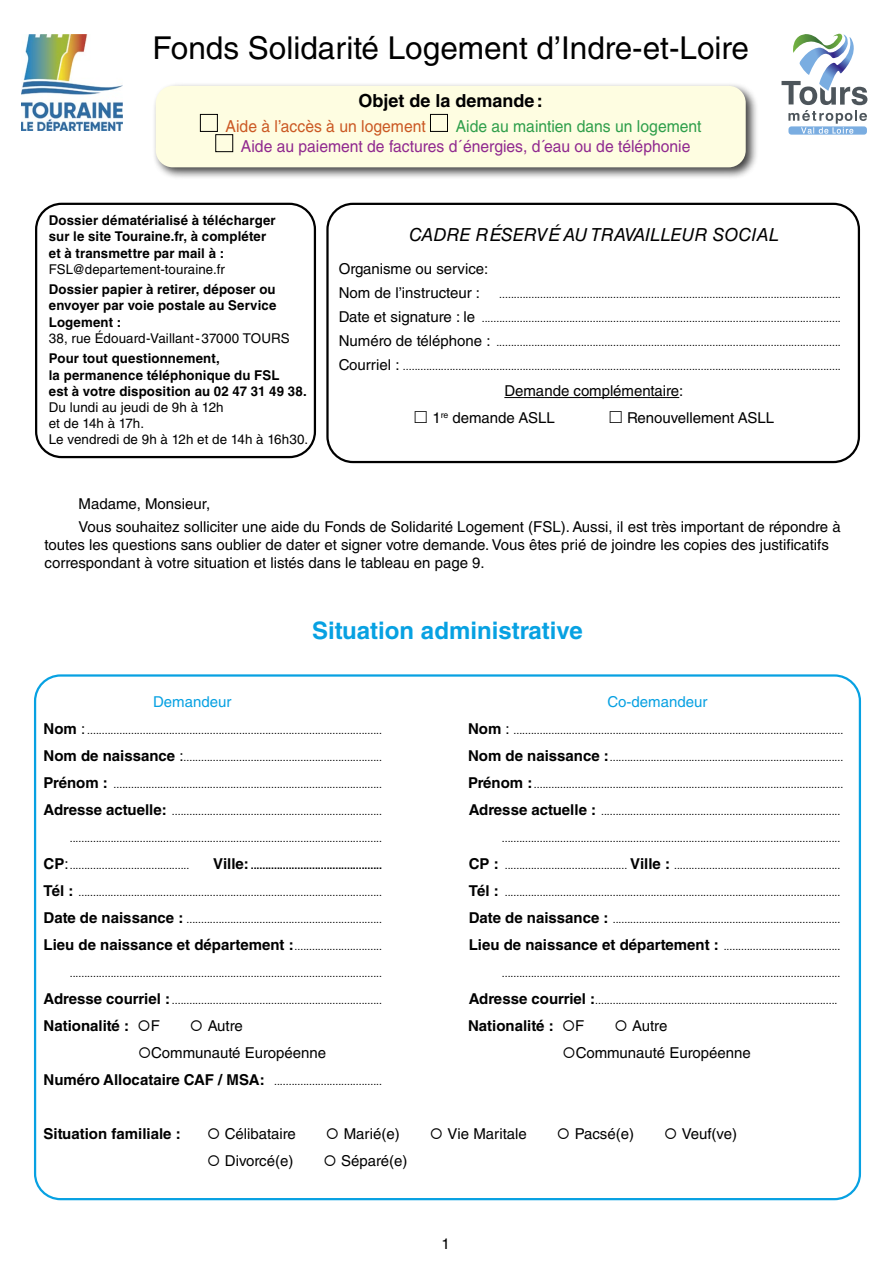
<style>
.page{position:relative;width:893px;height:1263px;background:#fff}
.page>*{position:absolute;margin:0;border:0;box-sizing:border-box;transform-origin:0 0}
.t1{font:31.5px "Helvetica LT Std";color:#000}
.t2{font:700 24px "Helvetica LT Std";color:#07a1e2}
.t3{font:italic 18px "Helvetica LT Std";color:#000}
.t4{font:700 18px "Helvetica LT Std";color:#000}
.t5{font:16.5px "Helvetica LT Std";color:#90298f;scale:.95 1}
.t6{font:16.5px "Helvetica LT Std";color:#2f9f4b;scale:.95 1}
.t7{font:16.5px "Helvetica LT Std";color:#cb5924;scale:.95 1}
.t8{font:15px/24px "Helvetica LT Std";color:#000}
.t9{font:700 15px "Helvetica LT Std";color:#000}
.t10{font:15px "Helvetica LT Std";color:#07a1e2}
.t11{font:700 13.5px/16.2px "Helvetica LT Std";letter-spacing:.01em;color:#000}
.t12{font:13.5px/16.2px "Helvetica LT Std";letter-spacing:.005em;color:#000}
.t13{font:10.5px "Helvetica LT Std";color:#000}
.t14{font:700 10.5px "Helvetica LT Std";color:#000}
.s1{font-size:15px}
.s2{font-weight:700;font-size:15px}
.s3{font-weight:400}
</style>
<div class="page">
<div style="left:35px;top:203px;width:281px;height:255px;border:2px solid #000;border-radius:26px"></div>
<hr style="left:504px;top:397px;width:175px;height:1px;background:#000">
<div style="left:326px;top:203px;width:534px;height:260px;border:2px solid #000;border-radius:26px"></div>
<div style="left:152px;top:82px;width:607px;height:98px;background:#000;opacity:.75"></div>
<div style="left:156px;top:86px;width:590px;height:81px;background:#fefde1;border-radius:17px"></div>
<img style="left:21px;top:35px;width:102px;height:95px">
<div style="left:200px;top:114px;width:18px;height:18px;border:1px solid #000"></div>
<div style="left:430px;top:114px;width:18px;height:18px;border:1px solid #000"></div>
<div style="left:215px;top:134px;width:18px;height:18px;border:1px solid #000"></div>
<svg style="left:781px;top:34px;width:86px;height:101px"></svg>
<h1 class="t1" style="left:153px;top:29px;width:598px">Fonds Solidarité Logement d’Indre-et-Loire</h1>
<h3 class="t4" style="left:359px;top:90px;width:186px">Objet de la demande:</h3>
<h3 class="t7" style="left:226px;top:116px;width:212px">Aide à l’accès à un logement</h3>
<h3 class="t6" style="left:456px;top:116px;width:260px">Aide au maintien dans un logement</h3>
<h3 class="t5" style="left:241px;top:137px;width:475px">Aide au paiement de factures d´énergies, d´eau ou de téléphonie</h3>
<p class="t11" style="left:49px;top:212px;width:228px">Dossier dématérialisé à télécharger sur le site Touraine.fr, à compléter et à transmettre par mail à :</p>
<p class="t12" style="left:49px;top:261px;width:177px">FSL@departement-touraine.fr</p>
<p class="t11" style="left:49px;top:281px;width:229px;text-align:justify">Dossier papier à retirer, déposer ou envoyer par voie postale au Service Logement :</p>
<p class="t12" style="left:49px;top:330px;width:242px">38, rue Édouard-Vaillant-37000 TOURS</p>
<p class="t11" style="left:49px;top:350px;width:259px">Pour tout questionnement,<br>la permanence téléphonique du FSL<br>est à votre disposition au 02 47 31 49 38.</p>
<p class="t12" style="left:49px;top:399px;width:261px">Du lundi au jeudi de 9h à 12h<br>et de 14h à 17h.<br>Le vendredi de 9h à 12h et de 14h à 16h30.</p>
<h3 class="t3" style="left:409px;top:224px;width:371px">CADRE RÉSERVÉ AU TRAVAILLEUR SOCIAL</h3>
<h3 class="t8" style="left:339px;top:256px;width:151px">Organisme ou service:<br>Nom de l’instructeur :</h3>
<p class="t13" style="left:499px;top:288px;width:343px">.....................................................................................................................</p>
<p class="t13" style="left:339px;top:312px;width:504px"><span class="s1">Date et signature : le</span> ...........................................................................................................................</p>
<p class="t13" style="left:339px;top:336px;width:504px"><span class="s1">Numéro de téléphone :</span> ......................................................................................................................</p>
<p class="t13" style="left:339px;top:360px;width:504px"><span class="s1">Courriel :</span> ......................................................................................................................................................</p>
<h3 class="t8" style="left:432px;top:377px;width:253px;line-height:26.5px;text-indent:72px">Demande complémentaire:<br>1<sup>re</sup> demande ASLL</h3>
<h3 class="t8" style="left:627px;top:405px;width:149px">Renouvellement ASLL</h3>
<h3 class="t8" style="left:79px;top:493px;width:764px;line-height:22.2px">Madame, Monsieur,<br>Vous souhaitez solliciter une aide du Fonds de Solidarité Logement (FSL). Aussi, il est très important de répondre à</h3>
<h3 class="t8" style="left:45px;top:535px;width:786px;line-height:18px">toutes les questions sans oublier de dater et signer votre demande. Vous êtes prié de joindre les copies des justificatifs correspondant à votre situation et listés dans le tableau en page 9.</h3>
<h2 class="t2" style="left:312px;top:616px;width:272px">Situation administrative</h2>
<h3 class="t10" style="left:153px;top:693px;width:80px">Demandeur</h3>
<h3 class="t10" style="left:608px;top:693px;width:101px">Co-demandeur</h3>
<p class="t13" style="left:44px;top:724px;width:340px"><span class="s2">Nom</span> <span class="s1">:</span> .....................................................................................................</p>
<p class="t13" style="left:468px;top:724px;width:377px"><span class="s2">Nom</span> <span class="s1">:</span> .................................................................................................................</p>
<p class="t13" style="left:44px;top:751px;width:340px"><span class="s2">Nom de naissance</span> <span class="s1">:</span>....................................................................</p>
<p class="t13" style="left:468px;top:751px;width:377px"><span class="s2">Nom de naissance :</span>................................................................................</p>
<p class="t13" style="left:44px;top:778px;width:340px"><span class="s2">Prénom :</span> ............................................................................................</p>
<p class="t13" style="left:468px;top:778px;width:377px"><span class="s2">Prénom :</span>..........................................................................................................</p>
<p class="t13" style="left:44px;top:805px;width:340px"><span class="s2">Adresse actuelle:</span> ........................................................................</p>
<p class="t13" style="left:469px;top:805px;width:373px"><span class="s2">Adresse actuelle :</span> ..................................................................................</p>
<p class="t13" style="left:70px;top:832px;width:314px">...........................................................................................................</p>
<p class="t13" style="left:502px;top:832px;width:340px">....................................................................................................................</p>
<p class="t13" style="left:44px;top:859px;width:147px"><span class="s2">CP</span><span class="s1">:</span>.........................................</p>
<p class="t14" style="left:213px;top:858px;width:171px"><span class="s1">Ville:</span> .............................................</p>
<p class="t13" style="left:469px;top:859px;width:373px"><span class="s2">CP :</span> .......................................... <span class="s2">Ville :</span> .........................................................</p>
<p class="t13" style="left:44px;top:886px;width:340px"><span class="s2">Tél :</span> ........................................................................................................</p>
<p class="t13" style="left:469px;top:886px;width:373px"><span class="s2">Tél :</span> ...................................................................................................................</p>
<p class="t13" style="left:44px;top:913px;width:340px"><span class="s2">Date de naissance :</span> ...................................................................</p>
<p class="t13" style="left:469px;top:913px;width:373px"><span class="s2">Date de naissance :</span> ..............................................................................</p>
<p class="t13" style="left:44px;top:940px;width:340px"><span class="s2">Lieu de naissance et département :</span>..............................</p>
<p class="t13" style="left:469px;top:940px;width:373px"><span class="s2">Lieu de naissance et département :</span> ........................................</p>
<p class="t13" style="left:70px;top:967px;width:314px">...........................................................................................................</p>
<p class="t13" style="left:502px;top:967px;width:340px">....................................................................................................................</p>
<p class="t13" style="left:44px;top:994px;width:340px"><span class="s2">Adresse courriel :</span> ........................................................................</p>
<p class="t13" style="left:469px;top:994px;width:370px"><span class="s2">Adresse courriel :</span>...................................................................................</p>
<h3 class="t9" style="left:44px;top:1016px;width:118px">Nationalité : ○<span class="s3">F</span></h3>
<h3 class="t8" style="left:190px;top:1013px;width:54px">○ Autre</h3>
<h3 class="t9" style="left:468px;top:1016px;width:118px">Nationalité : ○<span class="s3">F</span></h3>
<h3 class="t8" style="left:614px;top:1013px;width:54px">○ Autre</h3>
<h3 class="t8" style="left:138px;top:1040px;width:190px">○Communauté Européenne</h3>
<h3 class="t8" style="left:563px;top:1040px;width:190px">○Communauté Européenne</h3>
<p class="t13" style="left:44px;top:1075px;width:340px"><span class="s2">Numéro Allocataire CAF / MSA:</span> .....................................</p>
<h3 class="t9" style="left:44px;top:1124px;width:139px">Situation familiale :</h3>
<h3 class="t8" style="left:207px;top:1121px;width:90px">○ Célibataire</h3>
<h3 class="t8" style="left:326px;top:1121px;width:75px">○ Marié(e)</h3>
<h3 class="t8" style="left:430px;top:1121px;width:99px">○ Vie Maritale</h3>
<h3 class="t8" style="left:557px;top:1121px;width:79px">○ Pacsé(e)</h3>
<h3 class="t8" style="left:664px;top:1121px;width:74px">○ Veuf(ve)</h3>
<h3 class="t8" style="left:207px;top:1148px;width:88px">○ Divorcé(e)</h3>
<h3 class="t8" style="left:323px;top:1148px;width:86px">○ Séparé(e)</h3>
<h3 class="t8" style="left:441px;top:1232px;width:10px">1</h3>
</div>
